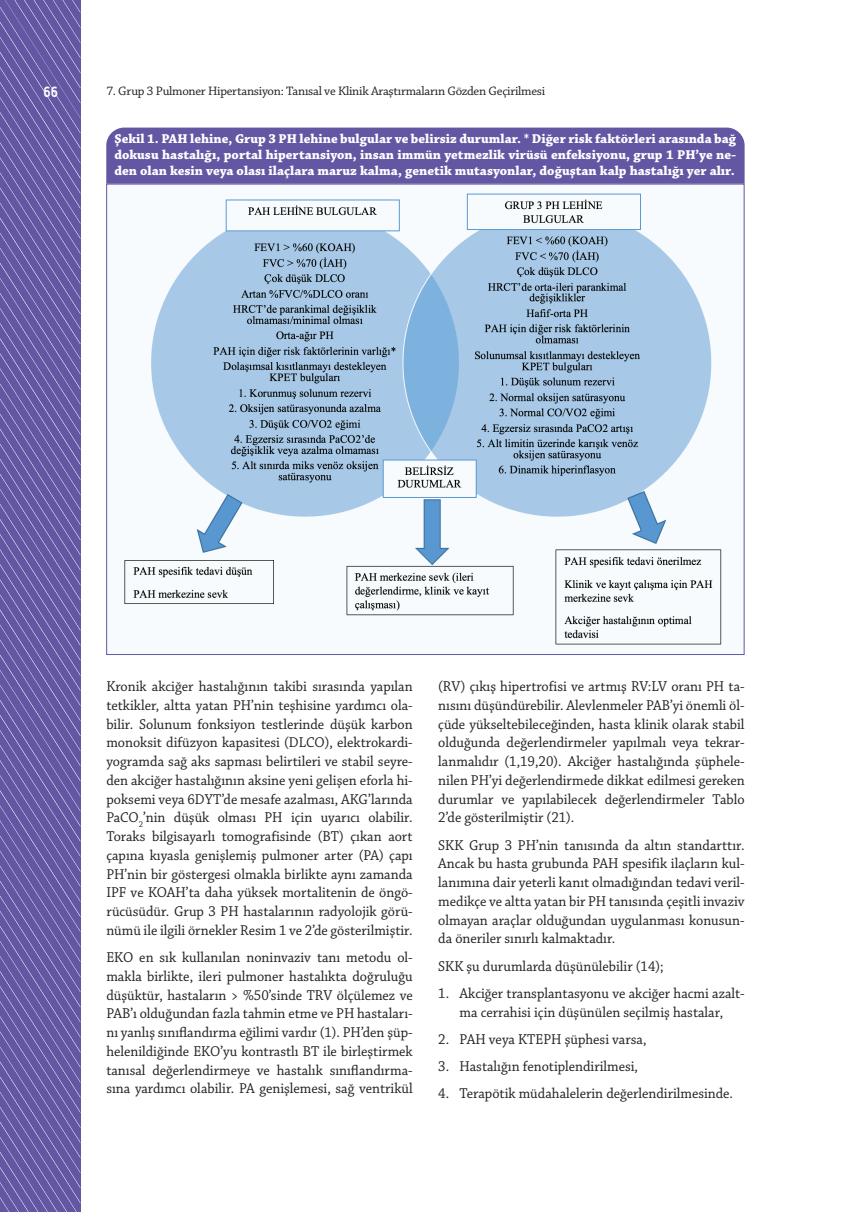
<style>
.page{position:relative;width:851px;height:1212px;background:#fff}
.page>*{position:absolute;margin:0;border:0;box-sizing:border-box;transform-origin:0 0}
.t1{font:15px/18.8px "Chaparral Pro";color:#231f20;text-align:justify;scale:.95 1}
.t2{font:700 15px "Alwyn OT";color:#fff;scale:.85 1}
.t3{font:700 13.5px/16.2px "Chaparral Pro";color:#fff;text-align:justify}
.t4{font:12.9px "Chaparral Pro";letter-spacing:-.02em;color:#231f20}
</style>
<div class="page">
<svg style="left:0;top:0;width:80px;height:1212px;background:#6b60a9"></svg>
<div style="left:107px;top:184px;width:637px;height:470px;background:#f7fbfd"></div>
<img style="left:124px;top:193px;width:598px;height:452px">
<div style="left:106px;top:128px;width:638px;height:56px;background:#6357a4"></div>
<p class="t2" style="left:43px;top:82px;width:19px">66</p>
<p class="t4" style="left:106px;top:84px;width:440px">7. Grup 3 Pulmoner Hipertansiyon: Tanısal ve Klinik Araştırmaların Gözden Geçirilmesi</p>
<p class="t3" style="left:114px;top:131px;width:623px">Şekil 1. PAH lehine, Grup 3 PH lehine bulgular ve belirsiz durumlar. * Diğer risk faktörleri arasında bağ dokusu hastalığı, portal hipertansiyon, insan immün yetmezlik virüsü enfeksiyonu, grup 1 PH’ye ne&shy;den olan kesin veya olası ilaçlara maruz kalma, genetik mutasyonlar, doğuştan kalp hastalığı yer alır.</p>
<p class="t1" style="left:106px;top:678px;width:324px">Kronik akciğer hastalığının takibi sırasında yapılan tetkikler, altta yatan PH’nin teşhisine yardımcı ola&shy;bilir. Solunum fonksiyon testlerinde düşük karbon monoksit difüzyon kapasitesi (DLCO), elektrokardi&shy;yogramda sağ aks sapması belirtileri ve stabil seyre&shy;den akciğer hastalığının aksine yeni gelişen eforla hi&shy;poksemi veya 6DYT’de mesafe azalması, AKG’larında PaCO<sub>2</sub>’nin düşük olması PH için uyarıcı olabilir.<br>Toraks bilgisayarlı tomografisinde (BT) çıkan aort çapına kıyasla genişlemiş pulmoner arter (PA) çapı PH’nin bir göstergesi olmakla birlikte aynı zamanda IPF ve KOAH’ta daha yüksek mortalitenin de öngö&shy;rücüsüdür. Grup 3 PH hastalarının radyolojik görü&shy;nümü ile ilgili örnekler Resim 1 ve 2’de gösterilmiştir.</p>
<p class="t1" style="left:106px;top:949px;width:324px">EKO en sık kullanılan noninvaziv tanı metodu ol&shy;makla birlikte, ileri pulmoner hastalıkta doğruluğu düşüktür, hastaların &gt; %50’sinde TRV ölçülemez ve PAB’ı olduğundan fazla tahmin etme ve PH hastaları&shy;nı yanlış sınıflandırma eğilimi vardır (1). PH’den şüp&shy;helenildiğinde EKO’yu kontrastlı BT ile birleştirmek tanısal değerlendirmeye ve hastalık sınıflandırma&shy;sına yardımcı olabilir. PA genişlemesi, sağ ventrikül</p>
<p class="t1" style="left:438px;top:678px;width:324px">(RV) çıkış hipertrofisi ve artmış RV:LV oranı PH ta&shy;nısını düşündürebilir. Alevlenmeler PAB’yi önemli öl&shy;çüde yükseltebileceğinden, hasta klinik olarak stabil olduğunda değerlendirmeler yapılmalı veya tekrar&shy;lanmalıdır (1,19,20). Akciğer hastalığında şüphele&shy;nilen PH’yi değerlendirmede dikkat edilmesi gereken durumlar ve yapılabilecek değerlendirmeler Tablo 2’de gösterilmiştir (21).</p>
<p class="t1" style="left:438px;top:836px;width:324px">SKK Grup 3 PH’nin tanısında da altın standarttır.<br>Ancak bu hasta grubunda PAH spesifik ilaçların kul&shy;lanımına dair yeterli kanıt olmadığından tedavi veril&shy;medikçe ve altta yatan bir PH tanısında çeşitli invaziv olmayan araçlar olduğundan uygulanması konusun&shy;da öneriler sınırlı kalmaktadır.</p>
<p class="t1" style="left:438px;top:957px;width:239px">SKK şu durumlarda düşünülebilir (14);</p>
<p class="t1" style="left:438px;top:984px;width:324px;text-align:center">1. Akciğer transplantasyonu ve akciğer hacmi azalt&shy;ma cerrahisi için düşünülen seçilmiş hastalar,</p>
<p class="t1" style="left:438px;top:1030px;width:221px">2. PAH veya KTEPH şüphesi varsa,</p>
<p class="t1" style="left:438px;top:1058px;width:212px">3. Hastalığın fenotiplendirilmesi,</p>
<p class="t1" style="left:438px;top:1085px;width:312px">4. Terapötik müdahalelerin değerlendirilmesinde.</p>
</div>
